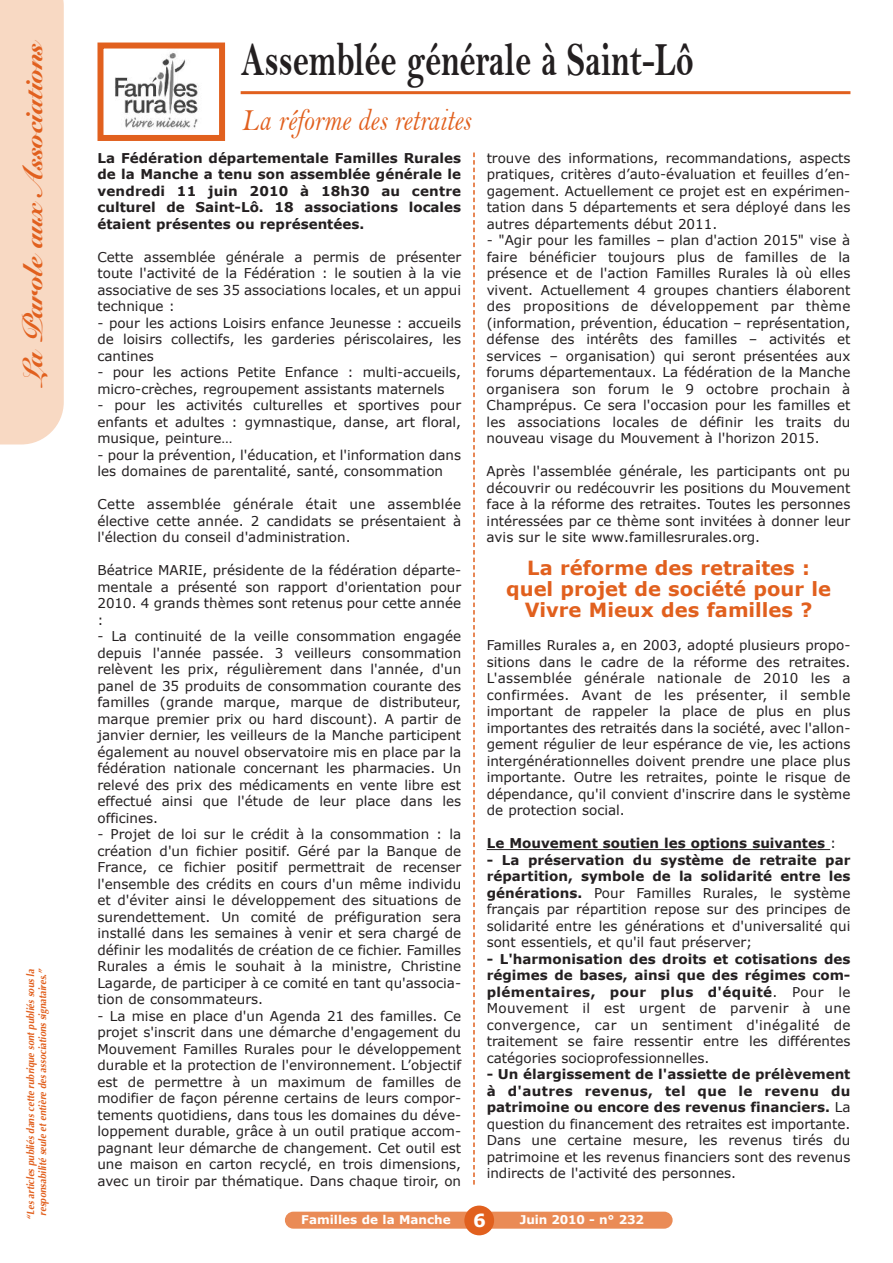
<style>
.page{position:relative;width:893px;height:1263px;background:#fff}
.page>*{position:absolute;margin:0;border:0;box-sizing:border-box;transform-origin:0 0}
.t1{font:48px "Bell MT Bold";color:#231f20;scale:.7 1}
.t2{font:31.5px "Bell MT Italic";color:#e1601e;scale:.82 1}
.t3{font:27px "Snell Roundhand Black Script";color:#e1601e}
.t4{font:700 19.5px/21px "Verdana";color:#e1601e;text-align:center}
.t5{font:13.5px/16.5px "Verdana";color:#231f20;text-align:justify}
.t6{font:700 13.5px/16.5px "Verdana";color:#231f20;text-align:justify}
.t7{font:700 12px "Verdana";color:#fff}
.t8{font:italic 700 10.5px/12px "Optima";color:#e1601e;text-align:center;scale:.9 1}
.s1{font-weight:400}
.s2{font-weight:700}
.s3{font-size:18px}
</style>
<div class="page">
<div style="left:0;top:0;width:64px;height:444px;background:#f8d9c3"></div>
<div style="left:285px;top:1212px;width:388px;height:17px;background:#ea8b56;border-radius:9px"></div>
<div style="left:464px;top:1205px;width:30px;height:30px;background:#e1601e;border-radius:50%"></div>
<hr style="left:487px;top:849px;width:343px;height:1px;background:#231f20">
<img style="left:115px;top:52px;width:83px;height:77px">
<div style="left:97px;top:43px;width:128px;height:98px;border:6px solid #e1601e"></div>
<hr style="left:241px;top:91px;width:609px;height:3px;background:#e1601e">
<svg style="left:473px;top:153px;width:2px;height:1031px"></svg>
<h3 class="t3" style="left:23px;top:384px;width:347px;rotate:-90deg">La Parole aux Associations</h3>
<p class="t8" style="left:24px;top:1219px;width:281px;rotate:-90deg">“Les articles publiés dans cette rubrique sont publiés sous la responsabilité seule et entière des associations signataires.”</p>
<h1 class="t1" style="left:241px;top:34px;width:648px">Assemblée générale à Saint-Lô</h1>
<h2 class="t2" style="left:242px;top:103px;width:280px">La réforme des retraites</h2>
<p class="t6" style="left:97px;top:149px;width:365px">La Fédération départementale Familles Rurales de la Manche a tenu son assemblée générale le vendredi 11 juin 2010 à 18h30 au centre culturel de Saint-Lô. 18 associations locales étaient présentes ou représentées.</p>
<p class="t5" style="left:97px;top:248px;width:365px">Cette assemblée générale a permis de présenter toute l'activité de la Fédération : le soutien à la vie associative de ses 35 associations locales, et un appui technique :</p>
<p class="t5" style="left:97px;top:314px;width:365px">- pour les actions Loisirs enfance Jeunesse : accueils de loisirs collectifs, les garderies périscolaires, les cantines</p>
<p class="t5" style="left:97px;top:363px;width:365px">- pour les actions Petite Enfance : multi-accueils, micro-crèches, regroupement assistants maternels</p>
<p class="t5" style="left:97px;top:396px;width:365px">- pour les activités culturelles et sportives pour enfants et adultes : gymnastique, danse, art floral, musique, peinture…</p>
<p class="t5" style="left:97px;top:446px;width:365px">- pour la prévention, l'éducation, et l'information dans les domaines de parentalité, santé, consommation</p>
<p class="t5" style="left:97px;top:495px;width:365px">Cette assemblée générale était une assemblée élective cette année. 2 candidats se présentaient à l'élection du conseil d'administration.</p>
<p class="t5" style="left:97px;top:561px;width:365px">Béatrice MARIE, présidente de la fédération départe&shy;mentale a présenté son rapport d'orientation pour 2010. 4 grands thèmes sont retenus pour cette année :</p>
<p class="t5" style="left:97px;top:627px;width:365px">- La continuité de la veille consommation engagée depuis l'année passée. 3 veilleurs consommation relèvent les prix, régulièrement dans l'année, d'un panel de 35 produits de consommation courante des familles (grande marque, marque de distributeur, marque premier prix ou hard discount). A partir de janvier dernier, les veilleurs de la Manche participent également au nouvel observatoire mis en place par la fédération nationale concernant les pharmacies. Un relevé des prix des médicaments en vente libre est effectué ainsi que l'étude de leur place dans les officines.</p>
<p class="t5" style="left:97px;top:825px;width:365px">- Projet de loi sur le crédit à la consommation : la création d'un fichier positif. Géré par la Banque de France, ce fichier positif permettrait de recenser l'ensemble des crédits en cours d'un même individu et d'éviter ainsi le développement des situations de surendettement. Un comité de préfiguration sera installé dans les semaines à venir et sera chargé de définir les modalités de création de ce fichier. Familles Rurales a émis le souhait à la ministre, Christine Lagarde, de participer à ce comité en tant qu'associa&shy;tion de consommateurs.</p>
<p class="t5" style="left:97px;top:1007px;width:365px">- La mise en place d'un Agenda 21 des familles. Ce projet s'inscrit dans une démarche d'engagement du Mouvement Familles Rurales pour le développement durable et la protection de l'environnement. L’objectif est de permettre à un maximum de familles de modifier de façon pérenne certains de leurs compor&shy;tements quotidiens, dans tous les domaines du déve&shy;loppement durable, grâce à un outil pratique accom&shy;pagnant leur démarche de changement. Cet outil est une maison en carton recyclé, en trois dimensions, avec un tiroir par thématique. Dans chaque tiroir, on</p>
<p class="t5" style="left:487px;top:149px;width:365px">trouve des informations, recommandations, aspects pratiques, critères d’auto-évaluation et feuilles d’en&shy;gagement. Actuellement ce projet est en expérimen&shy;tation dans 5 départements et sera déployé dans les autres départements début 2011.</p>
<p class="t5" style="left:487px;top:231px;width:365px">- "Agir pour les familles – plan d'action 2015" vise à faire bénéficier toujours plus de familles de la présence et de l'action Familles Rurales là où elles vivent. Actuellement 4 groupes chantiers élaborent des propositions de développement par thème (information, prévention, éducation – représentation, défense des intérêts des familles – activités et services – organisation) qui seront présentées aux forums départementaux. La fédération de la Manche organisera son forum le 9 octobre prochain à Champrépus. Ce sera l'occasion pour les familles et les associations locales de définir les traits du nouveau visage du Mouvement à l'horizon 2015.</p>
<p class="t5" style="left:487px;top:462px;width:365px">Après l'assemblée générale, les participants ont pu découvrir ou redécouvrir les positions du Mouvement face à la réforme des retraites. Toutes les personnes intéressées par ce thème sont invitées à donner leur avis sur le site www.famillesrurales.org.</p>
<h3 class="t4" style="left:506px;top:557px;width:326px">La réforme des retraites : quel projet de société pour le<br>Vivre Mieux des familles ?</h3>
<p class="t5" style="left:487px;top:636px;width:365px">Familles Rurales a, en 2003, adopté plusieurs propo&shy;sitions dans le cadre de la réforme des retraites.<br>L'assemblée générale nationale de 2010 les a confirmées. Avant de les présenter, il semble important de rappeler la place de plus en plus importantes des retraités dans la société, avec l'allon&shy;gement régulier de leur espérance de vie, les actions intergénérationnelles doivent prendre une place plus importante. Outre les retraites, pointe le risque de dépendance, qu'il convient d'inscrire dans le système de protection social.</p>
<p class="t6" style="left:487px;top:834px;width:351px">Le Mouvement soutien les options suivantes <span class="s1">:</span></p>
<p class="t5" style="left:487px;top:851px;width:365px"><span class="s2">- La préservation du système de retraite par répartition, symbole de la solidarité entre les générations.</span> Pour Familles Rurales, le système français par répartition repose sur des principes de solidarité entre les générations et d'universalité qui sont essentiels, et qu'il faut préserver;</p>
<p class="t5" style="left:487px;top:950px;width:365px"><span class="s2">- L'harmonisation des droits et cotisations des régimes de bases, ainsi que des régimes com&shy;plémentaires, pour plus d'équité</span>. Pour le Mouvement il est urgent de parvenir à une convergence, car un sentiment d'inégalité de traitement se faire ressentir entre les différentes catégories socioprofessionnelles.</p>
<p class="t5" style="left:487px;top:1065px;width:365px"><span class="s2">- Un élargissement de l'assiette de prélèvement à d'autres revenus, tel que le revenu du patrimoine ou encore des revenus financiers.</span> La question du financement des retraites est importante.<br>Dans une certaine mesure, les revenus tirés du patrimoine et les revenus financiers sont des revenus indirects de l'activité des personnes.</p>
<p class="t7" style="left:301px;top:1212px;width:186px">Familles de la Manche <span class="s3">6</span></p>
<p class="t7" style="left:520px;top:1212px;width:126px">Juin 2010 - n° 232</p>
</div>
